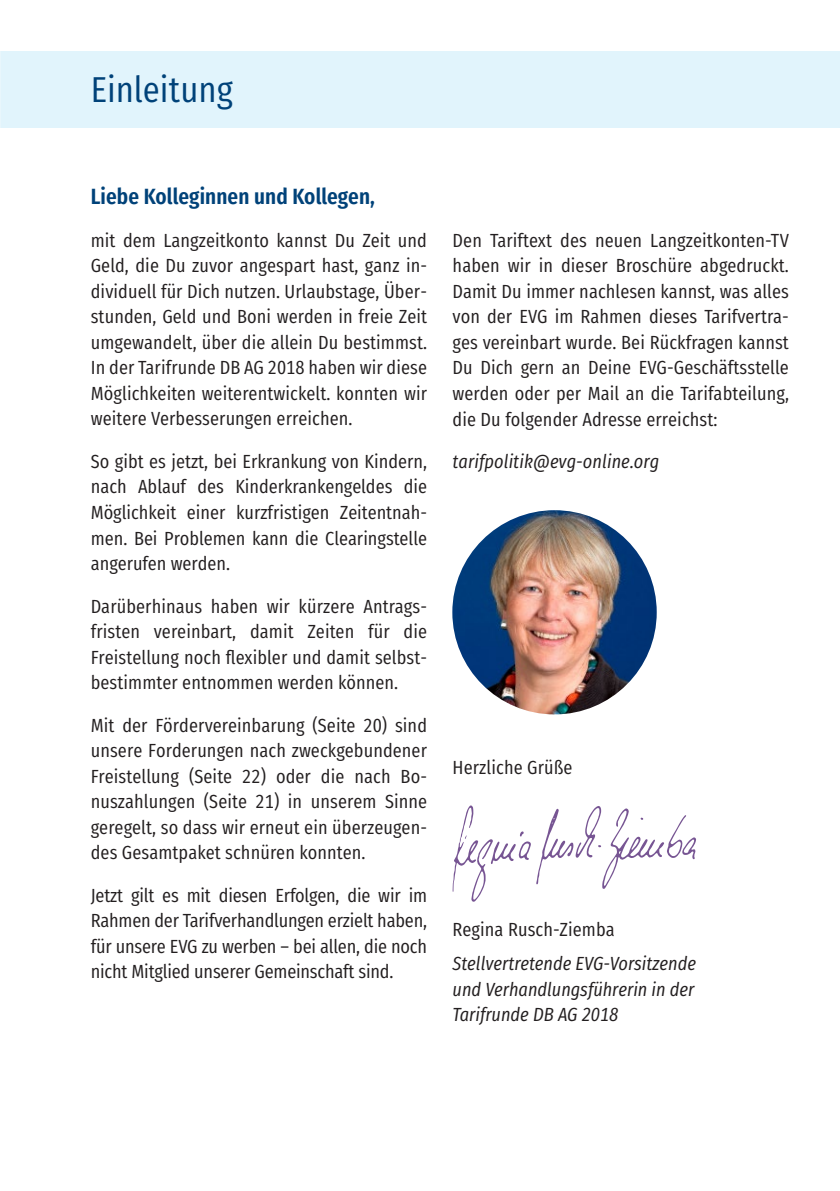
<style>
.page{position:relative;width:840px;height:1191px;background:#fff}
.page>*{position:absolute;margin:0;border:0;box-sizing:border-box;transform-origin:0 0}
.t1{font:36px "Fira Sans Condensed";color:#004279}
.t2{font:600 22px "Fira Sans Condensed";letter-spacing:.005em;color:#004279}
.t3{font:19px/25.6px "Fira Sans Condensed";letter-spacing:.005em;color:#231f20;text-align:justify}
.t4{font:italic 19px/25.6px "Fira Sans Condensed";color:#231f20;text-align:justify}
</style>
<div class="page">
<div style="left:0;top:51px;width:839px;height:77px;background:#e1f4fc"></div>
<img style="left:452px;top:510px;width:204px;height:204px;border-radius:102px">
<svg style="left:536px;top:806px;width:159px;height:83px"></svg>
<svg style="left:452px;top:805px;width:78px;height:96px"></svg>
<h1 class="t1" style="left:91px;top:57px;width:143px">Einleitung</h1>
<p class="t2" style="left:91px;top:176px;width:285px">Liebe Kolleginnen und Kollegen,</p>
<p class="t3" style="left:91px;top:225px;width:337px">mit dem Langzeitkonto kannst Du Zeit und Geld, die Du zuvor angespart hast, ganz in&shy;dividuell für Dich nutzen. Urlaubstage, Über&shy;stunden, Geld und Boni werden in freie Zeit umgewandelt, über die allein Du bestimmst.<br>In der Tarifrunde DB AG 2018 haben wir diese Möglichkeiten weiterentwickelt. konnten wir weitere Verbesserungen erreichen.</p>
<p class="t3" style="left:91px;top:446px;width:337px">So gibt es jetzt, bei Erkrankung von Kindern, nach Ablauf des Kinderkrankengeldes die Möglichkeit einer kurzfristigen Zeitentnah&shy;men. Bei Problemen kann die Clearingstelle angerufen werden.</p>
<p class="t3" style="left:91px;top:591px;width:337px">Darüberhinaus haben wir kürzere Antrags&shy;fristen vereinbart, damit Zeiten für die Freistellung noch flexibler und damit selbst&shy;bestimmter entnommen werden können.</p>
<p class="t3" style="left:91px;top:710px;width:337px">Mit der Fördervereinbarung (Seite 20) sind unsere Forderungen nach zweckgebundener Freistellung (Seite 22) oder die nach Bo&shy;nuszahlungen (Seite 21) in unserem Sinne geregelt, so dass wir erneut ein überzeugen&shy;des Gesamtpaket schnüren konnten.</p>
<p class="t3" style="left:91px;top:880px;width:337px">Jetzt gilt es mit diesen Erfolgen, die wir im Rahmen der Tarifverhandlungen erzielt haben, für unsere EVG zu werben – bei allen, die noch nicht Mitglied unserer Gemeinschaft sind.</p>
<p class="t3" style="left:452px;top:225px;width:337px">Den Tariftext des neuen Langzeitkonten-TV haben wir in dieser Broschüre abgedruckt.<br>Damit Du immer nachlesen kannst, was alles von der EVG im Rahmen dieses Tarifvertra&shy;ges vereinbart wurde. Bei Rückfragen kannst Du Dich gern an Deine EVG-Geschäftsstelle werden oder per Mail an die Tarifabteilung, die Du folgender Adresse erreichst:</p>
<p class="t4" style="left:452px;top:448px;width:208px">tarifpolitik@evg-online.org</p>
<p class="t3" style="left:452px;top:753px;width:121px">Herzliche Grüße</p>
<p class="t3" style="left:452px;top:914px;width:163px">Regina Rusch-Ziemba</p>
<p class="t4" style="left:452px;top:950px;width:245px">Stellvertretende EVG-Vorsitzende und Verhandlungsführerin in der Tarifrunde DB AG 2018</p>
</div>
